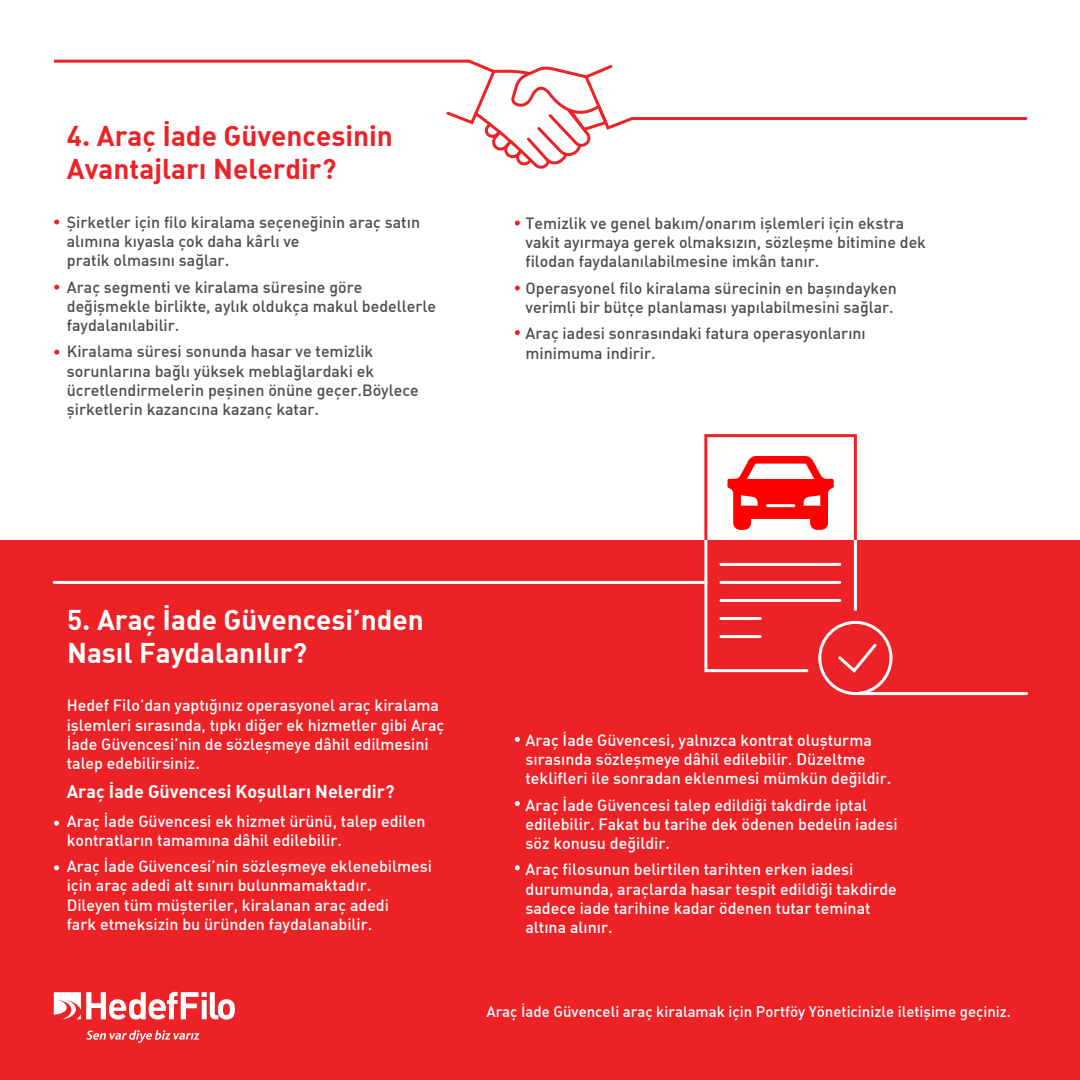
<style>
.page{position:relative;width:1080px;height:1080px;background:#fff}
.page>*{position:absolute;margin:0;border:0;box-sizing:border-box;transform-origin:0 0}
.t1{font:28px/33.6px "DIN Bold Alternate";color:#ec2227}
.t2{font:28px/33.6px "DIN Bold Alternate";color:#fff}
.t3{font:18px "DIN Bold Alternate";color:#fff}
.t4{font:16px/19.2px "DIN Medium Alternate";color:#fff}
.t5{font:16px/19.2px "DIN Medium Alternate";color:#4e4e4e}
.t6{font:15px "DIN Medium Alternate";color:#fff}
.s1{font-family:"DIN";font-weight:700}
</style>
<div class="page">
<div style="left:0;top:540px;width:1080px;height:540px;background:#ec2227"></div>
<svg style="left:54px;top:220px;width:5px;height:5px"></svg>
<svg style="left:54px;top:285px;width:5px;height:5px"></svg>
<svg style="left:54px;top:350px;width:5px;height:5px"></svg>
<svg style="left:515px;top:220px;width:5px;height:5px"></svg>
<svg style="left:515px;top:286px;width:5px;height:5px"></svg>
<svg style="left:515px;top:330px;width:5px;height:5px"></svg>
<svg style="left:444px;top:59px;width:584px;height:110px"></svg>
<hr style="left:54px;top:60px;width:415px;height:3px;background:#ec2227">
<svg style="left:515px;top:737px;width:5px;height:5px"></svg>
<svg style="left:515px;top:801px;width:5px;height:5px"></svg>
<svg style="left:515px;top:865px;width:5px;height:5px"></svg>
<svg style="left:54px;top:821px;width:5px;height:5px"></svg>
<svg style="left:54px;top:865px;width:5px;height:5px"></svg>
<svg style="left:86px;top:1030px;width:114px;height:13px"></svg>
<svg style="left:54px;top:992px;width:181px;height:28px"></svg>
<div style="left:818px;top:621px;width:74px;height:74px;border:3px solid #fff;border-radius:50%"></div>
<svg style="left:703px;top:456px;width:176px;height:219px"></svg>
<hr style="left:54px;top:581px;width:652px;height:3px;background:#fff">
<hr style="left:855px;top:692px;width:172px;height:3px;background:#fff">
<div style="left:704px;top:434px;width:153px;height:108px;border:3px solid #ec2227"></div>
<h1 class="t1" style="left:67px;top:118px;width:327px"><span class="s1">4</span>. Araç İade Güvencesinin<br>Avantajları Nelerdir?</h1>
<p class="t5" style="left:67px;top:212px;width:355px">Şirketler için filo kiralama seçeneğinin araç satın alımına kıyasla çok daha kârlı ve<br>pratik olmasını sağlar.</p>
<p class="t5" style="left:67px;top:277px;width:371px">Araç segmenti ve kiralama süresine göre değişmekle birlikte, aylık oldukça makul bedellerle faydalanılabilir.</p>
<p class="t5" style="left:67px;top:341px;width:353px">Kiralama süresi sonunda hasar ve temizlik sorunlarına bağlı yüksek meblağlardaki ek ücretlendirmelerin peşinen önüne geçer.Böylece şirketlerin kazancına kazanç katar.</p>
<p class="t5" style="left:526px;top:213px;width:402px">Temizlik ve genel bakım/onarım işlemleri için ekstra vakit ayırmaya gerek olmaksızın, sözleşme bitimine dek filodan faydalanılabilmesine imkân tanır.</p>
<p class="t5" style="left:526px;top:278px;width:373px">Operasyonel filo kiralama sürecinin en başındayken verimli bir bütçe planlaması yapılabilmesini sağlar.</p>
<p class="t5" style="left:526px;top:323px;width:342px">Araç iadesi sonrasındaki fatura operasyonlarını minimuma indirir.</p>
<h1 class="t2" style="left:67px;top:602px;width:358px"><span class="s1">5</span>. Araç İade Güvencesi’nden<br>Nasıl Faydalanılır?</h1>
<p class="t4" style="left:67px;top:696px;width:379px">Hedef Filo’dan yaptığınız operasyonel araç kiralama işlemleri sırasında, tıpkı diğer ek hizmetler gibi Araç İade Güvencesi’nin de sözleşmeye dâhil edilmesini talep edebilirsiniz.</p>
<p class="t3" style="left:67px;top:780px;width:329px">Araç İade Güvencesi Koşulları Nelerdir?</p>
<p class="t4" style="left:67px;top:811px;width:360px">Araç İade Güvencesi ek hizmet ürünü, talep edilen kontratların tamamına dâhil edilebilir.</p>
<p class="t4" style="left:67px;top:856px;width:367px">Araç İade Güvencesi’nin sözleşmeye eklenebilmesi için araç adedi alt sınırı bulunmamaktadır.<br>Dileyen tüm müşteriler, kiralanan araç adedi<br>fark etmeksizin bu üründen faydalanabilir.</p>
<p class="t4" style="left:526px;top:730px;width:367px">Araç İade Güvencesi, yalnızca kontrat oluşturma sırasında sözleşmeye dâhil edilebilir. Düzeltme teklifleri ile sonradan eklenmesi mümkün değildir.</p>
<p class="t4" style="left:526px;top:795px;width:374px">Araç İade Güvencesi talep edildiği takdirde iptal edilebilir. Fakat bu tarihe dek ödenen bedelin iadesi söz konusu değildir.</p>
<p class="t4" style="left:526px;top:859px;width:373px">Araç filosunun belirtilen tarihten erken iadesi durumunda, araçlarda hasar tespit edildiği takdirde sadece iade tarihine kadar ödenen tutar teminat altına alınır.</p>
<p class="t6" style="left:486px;top:1002px;width:526px">Araç İade Güvenceli araç kiralamak için Portföy Yöneticinizle iletişime geçiniz.</p>
</div>
